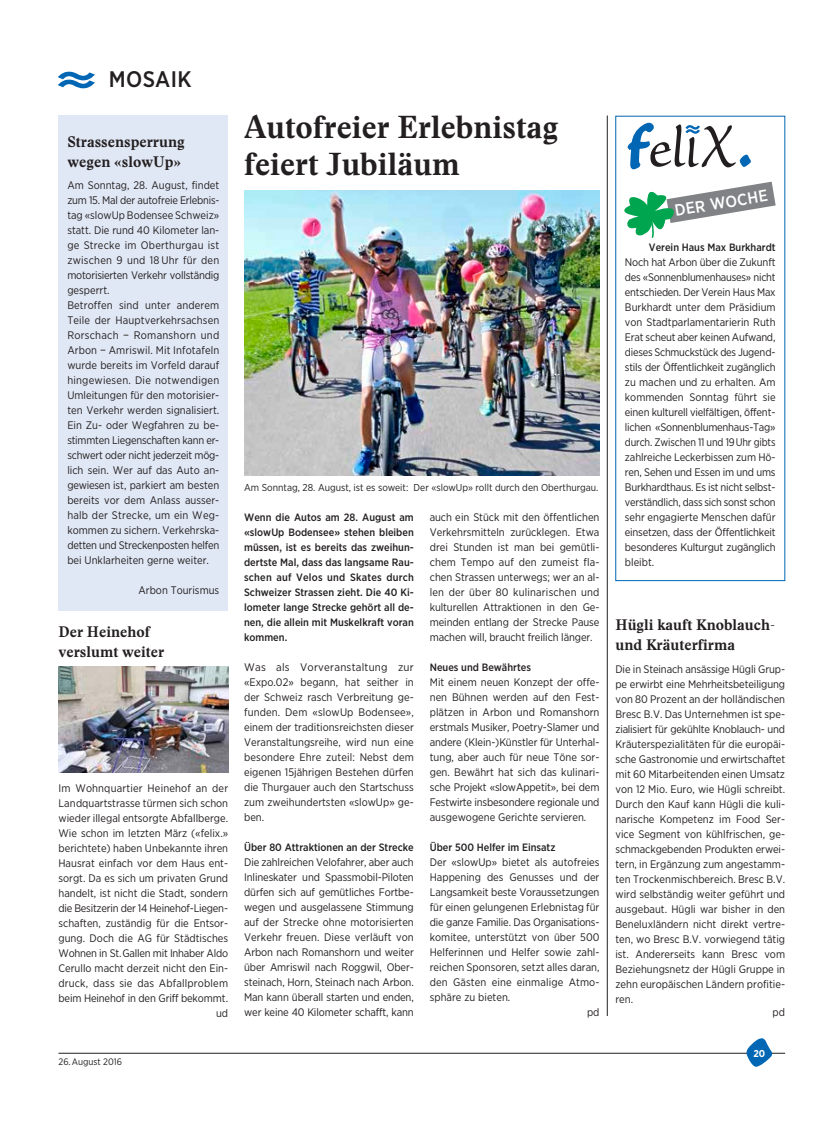
<style>
.page{position:relative;width:833px;height:1134px;background:#fff}
.page>*{position:absolute;margin:0;border:0;box-sizing:border-box;transform-origin:0 0}
.t1{font:700 31.25px/36.2px "Stanley";color:#231f20}
.t2{font:500 22.5px "Gotham Narrow";letter-spacing:.015em;color:#231f20}
.t3{font:500 16.25px "Gotham Narrow";color:#fff}
.t4{font:700 15px/20px "Stanley";color:#231f20}
.t5{font:11px/15px "Gotham Narrow";color:#231f20;text-align:justify}
.t6{font:11px "Gotham Narrow";letter-spacing:-.02em;color:#231f20}
.t7{font:500 10.62px/15px "Gotham Narrow";color:#231f20;text-align:justify}
.t8{font:10px "Gotham Narrow";color:#231f20}
.t9{font:700 10px "Gotham Narrow";color:#fff}
.t10{font:9.38px "Gotham Narrow";color:#231f20}
</style>
<div class="page">
<svg style="left:58px;top:72px;width:37px;height:16px"></svg>
<hr style="left:58px;top:1053px;width:727px;height:1px;background:#231f20">
<svg style="left:745px;top:1038px;width:28px;height:29px"></svg>
<img style="left:244px;top:191px;width:355px;height:285px">
<div style="left:58px;top:116px;width:170px;height:495px;background:#e1e8f5"></div>
<hr style="left:607px;top:116px;width:1px;height:900px;background:#231f20">
<img style="left:58px;top:666px;width:170px;height:106px">
<svg style="left:628px;top:123px;width:123px;height:46px"></svg>
<svg style="left:624px;top:182px;width:151px;height:56px"></svg>
<h2 class="t2" style="left:109px;top:65px;width:84px">MOSAIK</h2>
<h3 class="t4" style="left:67px;top:132px;width:119px">Strassensperrung wegen «slowUp»</h3>
<p class="t5" style="left:67px;top:178px;width:153px;text-align:left">Am Sonntag, 28. August, findet zum 15. Mal der autofreie Erlebnis&shy;tag «slowUp Bodensee Schweiz» statt. Die rund 40 Kilometer lan&shy;ge Strecke im Oberthurgau ist zwischen 9 und 18 Uhr für den motorisierten Verkehr vollständig gesperrt.<br>Betroffen sind unter anderem<br>Teile der Hauptverkehrsachsen<br>Rorschach − Romanshorn und<br>Arbon − Amriswil. Mit Infotafeln wurde bereits im Vorfeld darauf hingewiesen. Die notwendigen<br>Umleitungen für den motorisier&shy;ten Verkehr werden signalisiert.<br>Ein Zu- oder Wegfahren zu be&shy;stimmten Liegenschaften kann er&shy;schwert oder nicht jederzeit mög&shy;lich sein. Wer auf das Auto an&shy;gewiesen ist, parkiert am besten bereits vor dem Anlass ausser&shy;halb der Strecke, um ein Weg&shy;kommen zu sichern. Verkehrska&shy;detten und Streckenposten helfen bei Unklarheiten gerne weiter.</p>
<p class="t5" style="left:138px;top:583px;width:82px">Arbon Tourismus</p>
<h3 class="t4" style="left:58px;top:622px;width:107px">Der Heinehof verslumt weiter</h3>
<p class="t5" style="left:58px;top:780px;width:171px;text-align:right">Im Wohnquartier Heinehof an der Landquartstrasse türmen sich schon wieder illegal entsorgte Abfallberge.<br>Wie schon im letzten März («felix.» berichtete) haben Unbekannte ihren Hausrat einfach vor dem Haus ent&shy;sorgt. Da es sich um privaten Grund handelt, ist nicht die Stadt, sondern die Besitzerin der 14 Heinehof-Liegen&shy;schaften, zuständig für die Entsor&shy;gung. Doch die AG für Städtisches Wohnen in St. Gallen mit Inhaber Aldo Cerullo macht derzeit nicht den Ein&shy;druck, dass sie das Abfallproblem beim Heinehof in den Griff bekommt. ud</p>
<p class="t10" style="left:58px;top:1056px;width:65px">26. August 2016</p>
<h1 class="t1" style="left:244px;top:110px;width:316px">Autofreier Erlebnistag feiert Jubiläum</h1>
<p class="t8" style="left:244px;top:481px;width:356px">Am Sonntag, 28. August, ist es soweit: Der «slowUp» rollt durch den Oberthurgau.</p>
<p class="t7" style="left:244px;top:509px;width:171px">Wenn die Autos am 28. August am «slowUp Bodensee» stehen bleiben müssen, ist es bereits das zweihun&shy;dertste Mal, dass das langsame Rau&shy;schen auf Velos und Skates durch Schweizer Strassen zieht. Die 40 Ki&shy;lometer lange Strecke gehört all de&shy;nen, die allein mit Muskelkraft voran kommen.</p>
<p class="t5" style="left:244px;top:659px;width:171px">Was als Vorveranstaltung zur «Expo.02» begann, hat seither in der Schweiz rasch Verbreitung ge&shy;funden. Dem «slowUp Bodensee», einem der traditionsreichsten dieser Veranstaltungsreihe, wird nun eine besondere Ehre zuteil: Nebst dem eigenen 15jährigen Bestehen dürfen die Thurgauer auch den Startschuss zum zweihundertsten «slowUp» ge&shy;ben.</p>
<p class="t7" style="left:244px;top:839px;width:171px">Über 80 Attraktionen an der Strecke</p>
<p class="t5" style="left:244px;top:854px;width:171px">Die zahlreichen Velofahrer, aber auch Inlineskater und Spassmobil-Piloten dürfen sich auf gemütliches Fortbe&shy;wegen und ausgelassene Stimmung auf der Strecke ohne motorisierten Verkehr freuen. Diese verläuft von Arbon nach Romanshorn und weiter über Amriswil nach Roggwil, Ober&shy;steinach, Horn, Steinach nach Arbon.<br>Man kann überall starten und enden, wer keine 40 Kilometer schafft, kann</p>
<p class="t5" style="left:430px;top:509px;width:171px">auch ein Stück mit den öffentlichen Verkehrsmitteln zurücklegen. Etwa drei Stunden ist man bei gemütli&shy;chem Tempo auf den zumeist fla&shy;chen Strassen unterwegs; wer an al&shy;len der über 80 kulinarischen und kulturellen Attraktionen in den Ge&shy;meinden entlang der Strecke Pause machen will, braucht freilich länger.</p>
<p class="t7" style="left:430px;top:659px;width:103px">Neues und Bewährtes</p>
<p class="t5" style="left:430px;top:674px;width:171px">Mit einem neuen Konzept der offe&shy;nen Bühnen werden auf den Fest&shy;plätzen in Arbon und Romanshorn erstmals Musiker, Poetry-Slamer und andere (Klein-)Künstler für Unterhal&shy;tung, aber auch für neue Töne sor&shy;gen. Bewährt hat sich das kulinari&shy;sche Projekt «slowAppetit», bei dem Festwirte insbesondere regionale und ausgewogene Gerichte servieren.</p>
<p class="t7" style="left:430px;top:839px;width:127px">Über 500 Helfer im Einsatz</p>
<p class="t5" style="left:430px;top:854px;width:171px">Der «slowUp» bietet als autofreies</p>
<p class="t5" style="left:430px;top:869px;width:171px">Happening des Genusses und der</p>
<p class="t5" style="left:430px;top:884px;width:171px">Langsamkeit beste Voraussetzungen</p>
<p class="t5" style="left:430px;top:899px;width:171px">für einen gelungenen Erlebnistag für</p>
<p class="t6" style="left:430px;top:915px;width:171px">die ganze Familie. Das Organisations-</p>
<p class="t5" style="left:430px;top:929px;width:171px">komitee, unterstützt von über 500</p>
<p class="t5" style="left:430px;top:944px;width:171px">Helferinnen und Helfer sowie zahl-</p>
<p class="t5" style="left:430px;top:959px;width:171px">reichen Sponsoren, setzt alles daran,</p>
<p class="t5" style="left:430px;top:974px;width:171px">den Gästen eine einmalige Atmo-</p>
<p class="t5" style="left:430px;top:989px;width:82px">sphäre zu bieten.</p>
<p class="t5" style="left:587px;top:1004px;width:14px">pd</p>
<h3 class="t3" style="left:673px;top:200px;width:96px;rotate:-9deg">DER WOCHE</h3>
<p class="t7" style="left:649px;top:239px;width:128px">Verein Haus Max Burkhardt</p>
<p class="t5" style="left:625px;top:254px;width:152px">Noch hat Arbon über die Zukunft des «Sonnenblumenhauses» nicht entschieden. Der Verein Haus Max Burkhardt unter dem Präsidium von Stadtparlamentarierin Ruth Erat scheut aber keinen Aufwand, dieses Schmuckstück des Jugend&shy;stils der Öffentlichkeit zugänglich zu machen und zu erhalten. Am kommenden Sonntag führt sie einen kulturell vielfältigen, öffent&shy;lichen «Sonnenblumenhaus-Tag» durch. Zwischen 11 und 19 Uhr gibts zahlreiche Leckerbissen zum Hö&shy;ren, Sehen und Essen im und ums Burkhardthaus. Es ist nicht selbst&shy;verständlich, dass sich sonst schon sehr engagierte Menschen dafür einsetzen, dass der Öffentlichkeit besonderes Kulturgut zugänglich bleibt.</p>
<h3 class="t4" style="left:615px;top:615px;width:161px">Hügli kauft Knoblauch&shy;und Kräuterfirma</h3>
<p class="t5" style="left:615px;top:661px;width:171px">Die in Steinach ansässige Hügli Grup&shy;pe erwirbt eine Mehrheitsbeteiligung von 80 Prozent an der holländischen Bresc B.V. Das Unternehmen ist spe&shy;zialisiert für gekühlte Knoblauch- und Kräuterspezialitäten für die europäi&shy;sche Gastronomie und erwirtschaftet mit 60 Mitarbeitenden einen Umsatz von 12 Mio. Euro, wie Hügli schreibt.<br>Durch den Kauf kann Hügli die kuli&shy;narische Kompetenz im Food Ser&shy;vice Segment von kühlfrischen, ge&shy;schmackgebenden Produkten erwei&shy;tern, in Ergänzung zum angestamm&shy;ten Trockenmischbereich. Bresc B.V. wird selbständig weiter geführt und ausgebaut. Hügli war bisher in den Beneluxländern nicht direkt vertre&shy;ten, wo Bresc B.V. vorwiegend tätig ist. Andererseits kann Bresc vom Beziehungsnetz der Hügli Gruppe in zehn europäischen Ländern profitie&shy;ren.</p>
<p class="t5" style="left:772px;top:1005px;width:14px">pd</p>
<p class="t9" style="left:753px;top:1047px;width:13px">20</p>
</div>
